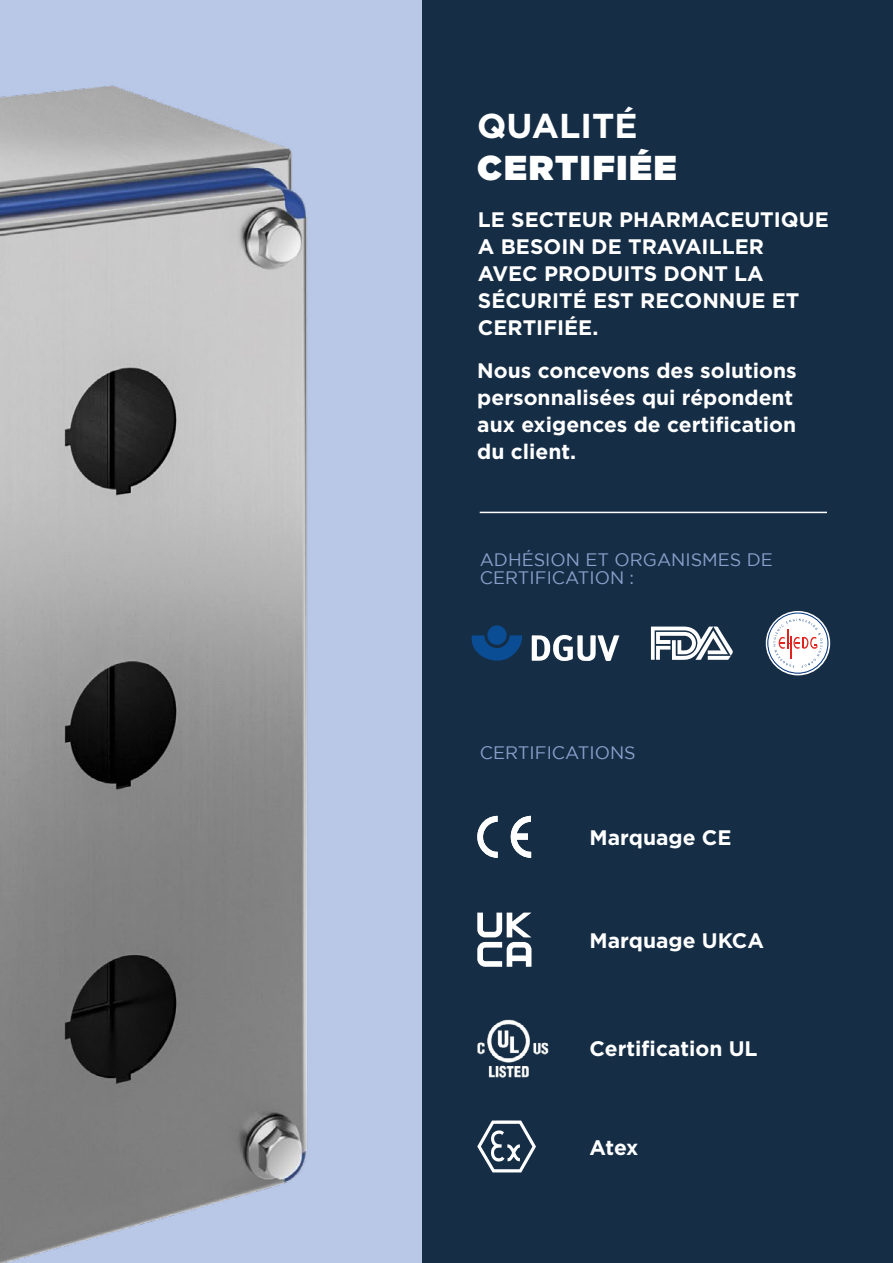
<style>
.page{position:relative;width:893px;height:1263px;background:#fff}
.page>*{position:absolute;margin:0;border:0;box-sizing:border-box;transform-origin:0 0}
.t1{font:900 34.5px "Gotham";letter-spacing:.05em;color:#fff}
.t2{font:700 34.5px "Gotham";color:#fff}
.t3{font:700 21px/27px "Gotham";color:#fff}
.t4{font:18px/18px "Gotham";color:#8ba0cb}
</style>
<div class="page">
<div style="left:0;top:0;width:422px;height:1263px;background:#bac8e8"></div>
<img style="left:0;top:45px;width:322px;height:1218px">
<div style="left:422px;top:0;width:471px;height:1263px;background:#152d45"></div>
<div style="left:487px;top:625px;width:20px;height:20px;background:#0a4d94;border-radius:50%"></div>
<svg style="left:472px;top:635px;width:50px;height:26px"></svg>
<svg style="left:532px;top:634px;width:87px;height:27px"></svg>
<svg style="left:651px;top:626px;width:82px;height:34px"></svg>
<div style="left:766px;top:611px;width:64px;height:64px;border:2px solid #fff;border-radius:50%"></div>
<svg style="left:768px;top:613px;width:60px;height:60px"></svg>
<div style="left:767px;top:613px;width:61px;height:60px;border:1px solid #003581;border-radius:50%"></div>
<svg style="left:773px;top:619px;width:49px;height:49px;background:#efdfe2"></svg>
<svg style="left:477px;top:816px;width:54px;height:42px"></svg>
<svg style="left:477px;top:912px;width:54px;height:55px"></svg>
<svg style="left:477px;top:1120px;width:59px;height:52px"></svg>
<img style="left:477px;top:1019px;width:72px;height:59px">
<hr style="left:480px;top:512px;width:347px;height:1px;background:#fff">
<h1 class="t2" style="left:477px;top:103px;width:162px">QUALITÉ</h1>
<h1 class="t1" style="left:477px;top:143px;width:201px">CERTIFIÉE</h1>
<p class="t3" style="left:478px;top:206px;width:352px">LE SECTEUR PHARMACEUTIQUE<br>A BESOIN DE TRAVAILLER<br>AVEC PRODUITS DONT LA<br>SÉCURITÉ EST RECONNUE ET<br>CERTIFIÉE.</p>
<p class="t3" style="left:477px;top:357px;width:321px">Nous concevons des solutions personnalisées qui répondent aux exigences de certification du client.</p>
<p class="t4" style="left:480px;top:550px;width:295px">ADHÉSION ET ORGANISMES DE<br>CERTIFICATION :</p>
<p class="t4" style="left:480px;top:743px;width:158px">CERTIFICATIONS</p>
<p class="t3" style="left:590px;top:824px;width:143px">Marquage CE</p>
<p class="t3" style="left:590px;top:927px;width:176px">Marquage UKCA</p>
<p class="t3" style="left:590px;top:1035px;width:169px">Certification UL</p>
<p class="t3" style="left:590px;top:1134px;width:50px">Atex</p>
</div>
